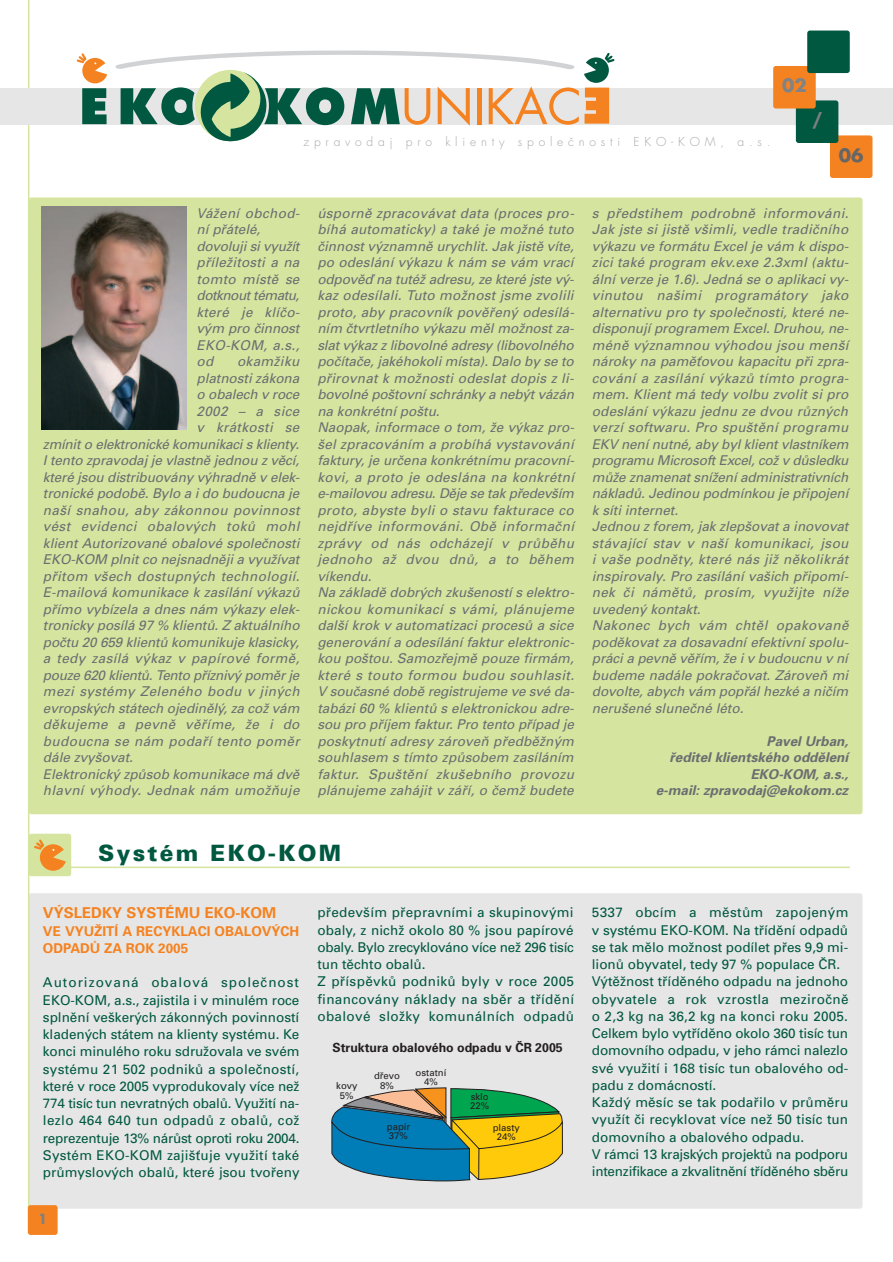
<style>
.page{position:relative;width:893px;height:1262px;background:#fff}
.page>*{position:absolute;margin:0;border:0;box-sizing:border-box;transform-origin:0 0}
.t1{font:900 22.5px "Univers CE";letter-spacing:.1em;color:#005840}
.t2{font:700 18px "Futura CE";color:#808285}
.t3{font:700 18px "Futura CE";color:#666}
.t4{font:700 18px "Futura CE";color:#808080}
.t5{font:700 15px "Univers CE";color:#f58220}
.t6{font:italic 13.5px/16.5px "Univers CE";color:#6c6d70}
.t7{font:13.5px/17.2px "Univers CE";letter-spacing:.005em;color:#005840}
.t8{font:italic 13.5px "Univers CE";letter-spacing:.025em;color:#6c6d70}
.t9{font:italic 700 13.5px/16.5px "Univers CE";color:#6c6d70;text-align:right}
.t10{font:700 13.5px/17.2px "Univers CE";color:#f58220}
.t11{font:italic 13.5px "Univers CE";letter-spacing:-.02em;color:#6c6d70}
.t12{font:italic 13.5px "Univers CE";letter-spacing:-.025em;color:#6c6d70}
.t13{font:700 13.5px "Futura CE";color:#808080}
.t14{font:700 12.6px "Univers CE";color:#231f20}
.t15{font:300 12px "Futura CE";letter-spacing:.4em;color:#a8a9ad}
.t16{font:9.6px/9.6px "Univers CE";color:#231f20;text-align:center}
</style>
<div class="page">
<div style="left:29px;top:893px;width:833px;height:315px;background:#e6e6e6;border-radius:3px"></div>
<div style="left:29px;top:197px;width:833px;height:617px;background:#d5e5a0;border-radius:3px"></div>
<img style="left:41px;top:206px;width:145px;height:223px">
<hr style="left:28px;top:0;width:1px;height:1232px;background:#d5e5a0">
<div style="left:0;top:88px;width:892px;height:36px;background:#e6e6e6"></div>
<svg style="left:584px;top:52px;width:30px;height:72px"></svg>
<svg style="left:77px;top:51px;width:501px;height:90px"></svg>
<div style="left:830px;top:135px;width:42px;height:43px;background:#f58220;border-radius:3px"></div>
<div style="left:795px;top:100px;width:43px;height:43px;background:#005840;border-radius:3px"></div>
<div style="left:773px;top:66px;width:42px;height:42px;background:#f58220;border-radius:3px"></div>
<div style="left:807px;top:31px;width:42px;height:42px;background:#005840;border-radius:3px"></div>
<div style="left:28px;top:1205px;width:30px;height:29px;background:#f58220;border-radius:3px"></div>
<div style="left:29px;top:833px;width:42px;height:43px;background:#d5e5a0;border-radius:3px"></div>
<svg style="left:34px;top:839px;width:32px;height:31px"></svg>
<hr style="left:69px;top:866px;width:780px;height:2px;background:#d5e5a0">
<svg style="left:451px;top:814px;width:112px;height:341px"></svg>
<svg style="left:331px;top:1087px;width:231px;height:94px;background:#739e78"></svg>
<h2 class="t2" style="left:782px;top:77px;width:26px">02</h2>
<p class="t15" style="left:303px;top:136px;width:468px">zpravodaj pro klienty společnosti EKO-KOM, a.s.</p>
<h2 class="t4" style="left:812px;top:112px;width:12px">/</h2>
<h2 class="t3" style="left:838px;top:147px;width:26px">06</h2>
<p class="t6" style="left:196px;top:206px;width:105px">Vážení obchod&shy;ní přátelé, dovoluji si využít příležitosti a na tomto místě se dotknout tématu, které je klíčo&shy;vým pro činnost<br>EKO-KOM, a.s., od</p>
<p class="t8" style="left:237px;top:356px;width:64px">okamžiku</p>
<p class="t6" style="left:196px;top:371px;width:104px">platnosti zákona</p>
<p class="t6" style="left:196px;top:387px;width:104px">o obalech v roce</p>
<p class="t8" style="left:196px;top:406px;width:104px">2002 – a sice</p>
<p class="t8" style="left:196px;top:422px;width:104px">v krátkosti se</p>
<p class="t11" style="left:43px;top:439px;width:258px">zmínit o elektronické komunikaci s klienty.</p>
<p class="t6" style="left:43px;top:453px;width:258px">I tento zpravodaj je vlastně jednou z věcí,</p>
<p class="t6" style="left:43px;top:470px;width:258px">které jsou distribuovány výhradně v elek-</p>
<p class="t6" style="left:43px;top:486px;width:258px">tronické podobě. Bylo a i do budoucna je</p>
<p class="t8" style="left:43px;top:505px;width:258px">naší snahou, aby zákonnou povinnost</p>
<p class="t8" style="left:43px;top:521px;width:258px">vést evidenci obalových toků mohl</p>
<p class="t6" style="left:43px;top:536px;width:258px">klient Autorizované obalové společnosti</p>
<p class="t6" style="left:43px;top:552px;width:258px">EKO-KOM plnit co nejsnadněji a využívat</p>
<p class="t8" style="left:43px;top:571px;width:258px">přitom všech dostupných technologií.</p>
<p class="t6" style="left:43px;top:585px;width:258px">E-mailová komunikace k zasílání výkazů</p>
<p class="t6" style="left:43px;top:602px;width:258px">přímo vybízela a dnes nám výkazy elek-</p>
<p class="t6" style="left:43px;top:618px;width:258px">tronicky posílá 97 % klientů. Z aktuálního</p>
<p class="t6" style="left:43px;top:635px;width:258px">počtu 20 659 klientů komunikuje klasicky,</p>
<p class="t8" style="left:43px;top:653px;width:258px">a tedy zasílá výkaz v papírové formě,</p>
<p class="t12" style="left:43px;top:670px;width:258px">pouze 620 klientů. Tento příznivý poměr je</p>
<p class="t8" style="left:43px;top:686px;width:258px">mezi systémy Zeleného bodu v jiných</p>
<p class="t6" style="left:43px;top:701px;width:258px">evropských státech ojedinělý, za což vám</p>
<p class="t8" style="left:43px;top:719px;width:258px">děkujeme a pevně věříme, že i do</p>
<p class="t8" style="left:43px;top:736px;width:258px">budoucna se nám podaří tento poměr</p>
<p class="t6" style="left:43px;top:750px;width:92px">dále zvyšovat.</p>
<p class="t6" style="left:43px;top:767px;width:258px">Elektronický způsob komunikace má dvě</p>
<p class="t8" style="left:43px;top:785px;width:258px">hlavní výhody. Jednak nám umožňuje</p>
<p class="t6" style="left:317px;top:206px;width:258px">úsporně zpracovávat data (proces pro&shy;bíhá automaticky) a také je možné tuto činnost významně urychlit. Jak jistě víte, po odeslání výkazu k nám se vám vrací odpověď na tutéž adresu, ze které jste vý&shy;kaz odesílali. Tuto možnost jsme zvolili proto, aby pracovník pověřený odesílá&shy;ním čtvrtletního výkazu měl možnost za&shy;slat výkaz z libovolné adresy (libovolného počítače, jakéhokoli místa). Dalo by se to přirovnat k možnosti odeslat dopis z li&shy;bovolné poštovní schránky a nebýt vázán na konkrétní poštu.<br>Naopak, informace o tom, že výkaz pro&shy;šel zpracováním a probíhá vystavování faktury, je určena konkrétnímu pracovní&shy;kovi, a proto je odeslána na konkrétní e-mailovou adresu. Děje se tak především proto, abyste byli o stavu fakturace co nejdříve informováni. Obě informační zprávy od nás odcházejí v průběhu jednoho až dvou dnů, a to během víkendu.<br>Na základě dobrých zkušeností s elektro&shy;nickou komunikací s vámi, plánujeme další krok v automatizaci procesů a sice generování a odesílání faktur elektronic&shy;kou poštou. Samozřejmě pouze firmám, které s touto formou budou souhlasit.<br>V současné době registrujeme ve své da&shy;tabázi 60 % klientů s elektronickou adre&shy;sou pro příjem faktur. Pro tento případ je poskytnutí adresy zároveň předběžným souhlasem s tímto způsobem zasíláním faktur. Spuštění zkušebního provozu plánujeme zahájit v září, o čemž budete</p>
<p class="t6" style="left:592px;top:206px;width:258px">s předstihem podrobně informováni.<br>Jak jste si jistě všimli, vedle tradičního výkazu ve formátu Excel je vám k dispo&shy;zici také program ekv.exe 2.3xml (aktu&shy;ální verze je 1.6). Jedná se o aplikaci vy&shy;vinutou našimi programátory jako alternativu pro ty společnosti, které ne&shy;disponují programem Excel. Druhou, ne&shy;méně významnou výhodou jsou menší nároky na paměťovou kapacitu při zpra&shy;cování a zasílání výkazů tímto progra&shy;mem. Klient má tedy volbu zvolit si pro odeslání výkazu jednu ze dvou různých verzí softwaru. Pro spuštění programu EKV není nutné, aby byl klient vlastníkem programu Microsoft Excel, což v důsledku může znamenat snížení administrativních nákladů. Jedinou podmínkou je připojení k síti internet.<br>Jednou z forem, jak zlepšovat a inovovat stávající stav v naší komunikaci, jsou i vaše podněty, které nás již několikrát inspirovaly. Pro zasílání vašich připomí&shy;nek či námětů, prosím, využijte níže uvedený kontakt.<br>Nakonec bych vám chtěl opakovaně poděkovat za dosavadní efektivní spolu&shy;práci a pevně věřím, že i v budoucnu v ní budeme nadále pokračovat. Zároveň mi dovolte, abych vám popřál hezké a ničím nerušené slunečné léto.</p>
<p class="t9" style="left:655px;top:734px;width:194px">Pavel Urban,<br>ředitel klientského oddělení<br>EKO-KOM, a.s.,<br>e-mail: zpravodaj@ekokom.cz</p>
<h1 class="t1" style="left:98px;top:845px;width:244px">Systém EKO-KOM</h1>
<p class="t5" style="left:43px;top:907px;width:235px">VÝSLEDKY SYSTÉMU EKO-KOM</p>
<p class="t10" style="left:43px;top:923px;width:258px">VE VYUŽITÍ A RECYKLACI OBALOVÝCH<br>ODPADŮ ZA ROK 2005</p>
<p class="t7" style="left:43px;top:975px;width:258px;text-align:justify">Autorizovaná obalová společnost EKO-KOM, a.s., zajistila i v minulém roce splnění veškerých zákonných povinností kladených státem na klienty systému. Ke konci minulého roku sdružovala ve svém systému 21 502 podniků a společností, které v roce 2005 vyprodukovaly více než 774 tisíc tun nevratných obalů. Využití na&shy;lezlo 464 640 tun odpadů z obalů, což reprezentuje 13% nárůst oproti roku 2004.<br>Systém EKO-KOM zajišťuje využití také průmyslových obalů, které jsou tvořeny</p>
<p class="t13" style="left:38px;top:1212px;width:11px">1</p>
<p class="t7" style="left:317px;top:905px;width:258px">především přepravními a skupinovými obaly, z nichž okolo 80 % jsou papírové obaly. Bylo zrecyklováno více než 296 tisíc tun těchto obalů.<br>Z příspěvků podniků byly v roce 2005 financovány náklady na sběr a třídění obalové složky komunálních odpadů</p>
<p class="t7" style="left:592px;top:905px;width:258px">5337 obcím a městům zapojeným v systému EKO-KOM. Na třídění odpadů se tak mělo možnost podílet přes 9,9 mi&shy;lionů obyvatel, tedy 97 % populace ČR.<br>Výtěžnost tříděného odpadu na jednoho obyvatele a rok vzrostla meziročně o 2,3 kg na 36,2 kg na konci roku 2005.<br>Celkem bylo vytříděno okolo 360 tisíc tun domovního odpadu, v jeho rámci nalezlo své využití i 168 tisíc tun obalového od&shy;padu z domácností.<br>Každý měsíc se tak podařilo v průměru využít či recyklovat více než 50 tisíc tun domovního a obalového odpadu.<br>V rámci 13 krajských projektů na podporu intenzifikace a zkvalitnění tříděného sběru</p>
<p class="t14" style="left:332px;top:1043px;width:231px">Struktura obalového odpadu v ČR 2005</p>
<p class="t16" style="left:470px;top:1092px;width:21px;text-align:left">sklo<br>22%</p>
<p class="t16" style="left:492px;top:1123px;width:29px">plasty<br>24%</p>
<p class="t16" style="left:374px;top:1072px;width:28px">dřevo<br>8%</p>
<p class="t16" style="left:415px;top:1068px;width:32px">ostatní<br>4%</p>
<p class="t16" style="left:336px;top:1082px;width:23px">kovy<br>5%</p>
<p class="t16" style="left:387px;top:1122px;width:25px;text-align:left">papír<br>37%</p>
</div>
